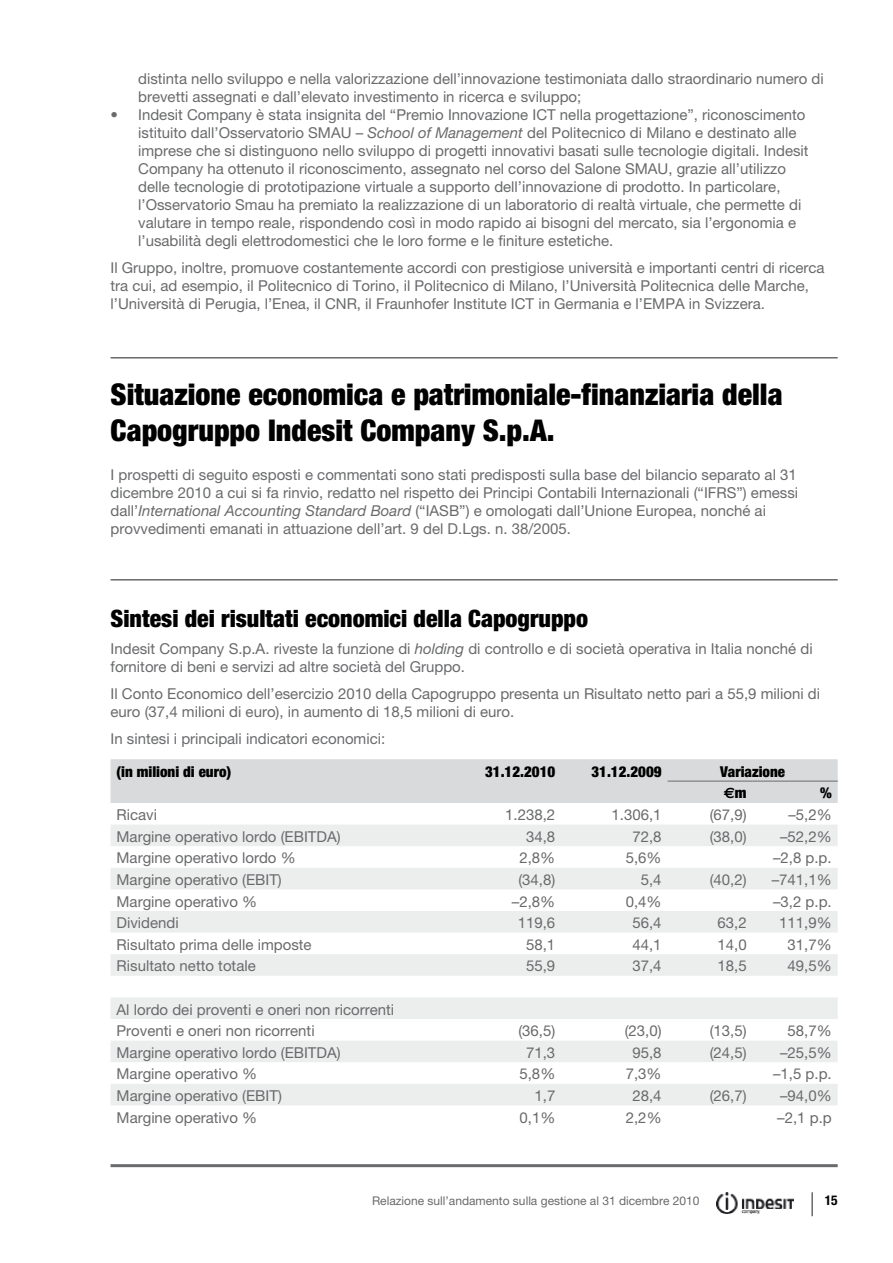
<style>
.page{position:relative;width:893px;height:1263px;background:#fff}
.page>*{position:absolute;margin:0;border:0;box-sizing:border-box;transform-origin:0 0}
.t1{font:900 condensed 30px/36px "Helvetica Neue";color:#000}
.t2{font:900 condensed 24px "Helvetica Neue";color:#000}
.t3{font:15px/18px "Helvetica Neue";color:#696a6c}
.t4{font:900 condensed 15px "Helvetica Neue";color:#000}
.t5{font:700 15px "Euro Sans";color:#000}
.t6{font:700 condensed 13.5px "Helvetica Neue";color:#000}
.t7{font:12px "Helvetica Neue";color:#696a6c}
.s1{font-style:italic}
.s2{font-family:"Helvetica Neue";font-weight:900;font-stretch:condensed}
</style>
<div class="page">
<hr style="left:811px;top:1192px;width:2px;height:24px;background:#696a6c">
<img style="left:717px;top:1193px;width:77px;height:21px">
<hr style="left:111px;top:1164px;width:727px;height:3px;background:#696a6c">
<hr style="left:111px;top:357px;width:727px;height:1px;background:#696a6c">
<hr style="left:111px;top:579px;width:727px;height:1px;background:#696a6c">
<div style="left:111px;top:759px;width:727px;height:44px;background:#d9dadb"></div>
<svg style="left:111px;top:825px;width:727px;height:280px;fill:#eceded"></svg>
<hr style="left:668px;top:781px;width:85px;height:1px;background:#696a6c">
<hr style="left:753px;top:781px;width:85px;height:1px;background:#696a6c">
<p class="t3" style="left:138px;top:70px;width:687px">distinta nello sviluppo e nella valorizzazione dell’innovazione testimoniata dallo straordinario numero di brevetti assegnati e dall’elevato investimento in ricerca e sviluppo;</p>
<p class="t3" style="left:138px;top:106px;width:672px;text-indent:-28px">• Indesit Company è stata insignita del “Premio Innovazione ICT nella progettazione”, riconoscimento istituito dall’Osservatorio SMAU – <span class="s1">School of Management</span> del Politecnico di Milano e destinato alle imprese che si distinguono nello sviluppo di progetti innovativi basati sulle tecnologie digitali. Indesit Company ha ottenuto il riconoscimento, assegnato nel corso del Salone SMAU, grazie all’utilizzo delle tecnologie di prototipazione virtuale a supporto dell’innovazione di prodotto. In particolare, l’Osservatorio Smau ha premiato la realizzazione di un laboratorio di realtà virtuale, che permette di valutare in tempo reale, rispondendo così in modo rapido ai bisogni del mercato, sia l’ergonomia e l’usabilità degli elettrodomestici che le loro forme e le finiture estetiche.</p>
<p class="t3" style="left:111px;top:259px;width:715px">Il Gruppo, inoltre, promuove costantemente accordi con prestigiose università e importanti centri di ricerca tra cui, ad esempio, il Politecnico di Torino, il Politecnico di Milano, l’Università Politecnica delle Marche, l’Università di Perugia, l’Enea, il CNR, il Fraunhofer Institute ICT in Germania e l’EMPA in Svizzera.</p>
<h1 class="t1" style="left:111px;top:376px;width:674px">Situazione economica e patrimoniale-finanziaria della<br>Capogruppo Indesit Company S.p.A.</h1>
<p class="t3" style="left:111px;top:466px;width:689px">I prospetti di seguito esposti e commentati sono stati predisposti sulla base del bilancio separato al 31 dicembre 2010 a cui si fa rinvio, redatto nel rispetto dei Principi Contabili Internazionali (“IFRS”) emessi dall’<span class="s1">International Accounting Standard Board</span> (“IASB”) e omologati dall’Unione Europea, nonché ai provvedimenti emanati in attuazione dell’art. 9 del D.Lgs. n. 38/2005.</p>
<h2 class="t2" style="left:111px;top:604px;width:479px">Sintesi dei risultati economici della Capogruppo</h2>
<p class="t3" style="left:111px;top:640px;width:704px">Indesit Company S.p.A. riveste la funzione di <span class="s1">holding</span> di controllo e di società operativa in Italia nonché di fornitore di beni e servizi ad altre società del Gruppo.</p>
<p class="t3" style="left:111px;top:685px;width:711px">Il Conto Economico dell’esercizio 2010 della Capogruppo presenta un Risultato netto pari a 55,9 milioni di euro (37,4 milioni di euro), in aumento di 18,5 milioni di euro.</p>
<p class="t3" style="left:111px;top:730px;width:276px">In sintesi i principali indicatori economici:</p>
<p class="t4" style="left:117px;top:762px;width:116px">(in milioni di euro)</p>
<p class="t4" style="left:485px;top:762px;width:72px">31.12.2010</p>
<p class="t4" style="left:591px;top:762px;width:72px">31.12.2009</p>
<p class="t4" style="left:720px;top:762px;width:66px">Variazione</p>
<p class="t5" style="left:724px;top:784px;width:24px">E<span class="s2">m</span></p>
<p class="t4" style="left:820px;top:784px;width:13px">%</p>
<p class="t3" style="left:117px;top:805px;width:42px">Ricavi</p>
<p class="t3" style="left:505px;top:805px;width:52px">1.238,2</p>
<p class="t3" style="left:612px;top:805px;width:52px">1.306,1</p>
<p class="t3" style="left:710px;top:805px;width:38px">(67,9)</p>
<p class="t3" style="left:788px;top:805px;width:45px">–5,2%</p>
<p class="t3" style="left:117px;top:827px;width:226px">Margine operativo lordo (EBITDA)</p>
<p class="t3" style="left:526px;top:827px;width:31px">34,8</p>
<p class="t3" style="left:632px;top:827px;width:31px">72,8</p>
<p class="t3" style="left:710px;top:827px;width:38px">(38,0)</p>
<p class="t3" style="left:780px;top:827px;width:53px">–52,2%</p>
<p class="t3" style="left:117px;top:849px;width:181px">Margine operativo lordo %</p>
<p class="t3" style="left:519px;top:849px;width:37px">2,8%</p>
<p class="t3" style="left:626px;top:849px;width:37px">5,6%</p>
<p class="t3" style="left:773px;top:849px;width:60px">–2,8 p.p.</p>
<p class="t3" style="left:117px;top:870px;width:167px">Margine operativo (EBIT)</p>
<p class="t3" style="left:518px;top:870px;width:38px">(34,8)</p>
<p class="t3" style="left:641px;top:870px;width:22px">5,4</p>
<p class="t3" style="left:710px;top:870px;width:38px">(40,2)</p>
<p class="t3" style="left:772px;top:870px;width:62px">–741,1%</p>
<p class="t3" style="left:117px;top:892px;width:142px">Margine operativo %</p>
<p class="t3" style="left:512px;top:892px;width:45px">–2,8%</p>
<p class="t3" style="left:626px;top:892px;width:37px">0,4%</p>
<p class="t3" style="left:773px;top:892px;width:60px">–3,2 p.p.</p>
<p class="t3" style="left:117px;top:913px;width:64px">Dividendi</p>
<p class="t3" style="left:518px;top:913px;width:39px">119,6</p>
<p class="t3" style="left:632px;top:913px;width:31px">56,4</p>
<p class="t3" style="left:717px;top:913px;width:31px">63,2</p>
<p class="t3" style="left:779px;top:913px;width:54px">111,9%</p>
<p class="t3" style="left:117px;top:935px;width:197px">Risultato prima delle imposte</p>
<p class="t3" style="left:526px;top:935px;width:31px">58,1</p>
<p class="t3" style="left:632px;top:935px;width:31px">44,1</p>
<p class="t3" style="left:717px;top:935px;width:31px">14,0</p>
<p class="t3" style="left:787px;top:935px;width:46px">31,7%</p>
<p class="t3" style="left:117px;top:957px;width:141px">Risultato netto totale</p>
<p class="t3" style="left:526px;top:957px;width:31px">55,9</p>
<p class="t3" style="left:632px;top:957px;width:31px">37,4</p>
<p class="t3" style="left:717px;top:957px;width:31px">18,5</p>
<p class="t3" style="left:787px;top:957px;width:46px">49,5%</p>
<p class="t3" style="left:117px;top:998px;width:279px;line-height:21.6px">Al lordo dei proventi e oneri non ricorrenti<br>Proventi e oneri non ricorrenti</p>
<p class="t3" style="left:518px;top:1021px;width:38px">(36,5)</p>
<p class="t3" style="left:625px;top:1021px;width:38px">(23,0)</p>
<p class="t3" style="left:710px;top:1021px;width:38px">(13,5)</p>
<p class="t3" style="left:787px;top:1021px;width:46px">58,7%</p>
<p class="t3" style="left:117px;top:1043px;width:226px">Margine operativo lordo (EBITDA)</p>
<p class="t3" style="left:526px;top:1043px;width:31px">71,3</p>
<p class="t3" style="left:632px;top:1043px;width:31px">95,8</p>
<p class="t3" style="left:710px;top:1043px;width:38px">(24,5)</p>
<p class="t3" style="left:780px;top:1043px;width:53px">–25,5%</p>
<p class="t3" style="left:117px;top:1065px;width:142px">Margine operativo %</p>
<p class="t3" style="left:519px;top:1065px;width:37px">5,8%</p>
<p class="t3" style="left:626px;top:1065px;width:37px">7,3%</p>
<p class="t3" style="left:773px;top:1065px;width:60px">–1,5 p.p.</p>
<p class="t3" style="left:117px;top:1086px;width:167px">Margine operativo (EBIT)</p>
<p class="t3" style="left:534px;top:1086px;width:22px">1,7</p>
<p class="t3" style="left:632px;top:1086px;width:31px">28,4</p>
<p class="t3" style="left:710px;top:1086px;width:38px">(26,7)</p>
<p class="t3" style="left:780px;top:1086px;width:53px">–94,0%</p>
<p class="t3" style="left:117px;top:1108px;width:142px">Margine operativo %</p>
<p class="t3" style="left:519px;top:1108px;width:37px">0,1%</p>
<p class="t3" style="left:626px;top:1108px;width:37px">2,2%</p>
<p class="t3" style="left:777px;top:1108px;width:56px">–2,1 p.p</p>
<p class="t7" style="left:372px;top:1194px;width:329px">Relazione sull’andamento sulla gestione al 31 dicembre 2010</p>
<p class="t6" style="left:825px;top:1192px;width:14px">15</p>
</div>
